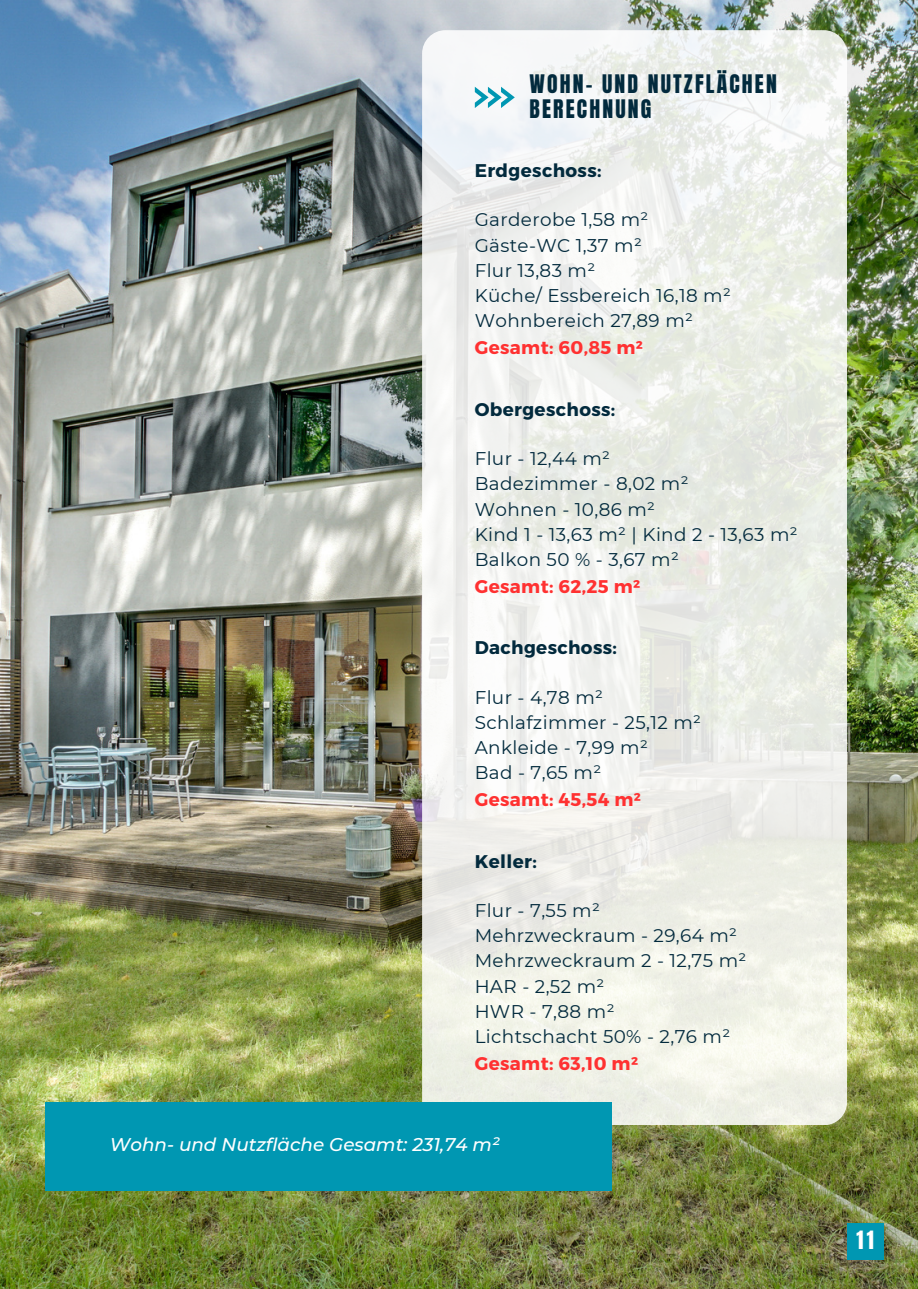
<style>
.page{position:relative;width:918px;height:1289px;background:#fff}
.page>*{position:absolute;margin:0;border:0;box-sizing:border-box;transform-origin:0 0}
.t1{font:21.75px/25.2px "Anton";letter-spacing:.1em;color:#022a3d}
.t2{font:21.45px "Anton";color:#fff}
.t3{font:18.3px/25.2px "Montserrat";letter-spacing:.02em;color:#022a3d}
.t4{font:700 18.3px "Montserrat";letter-spacing:.02em;color:#ff3131}
.t5{font:700 18.3px "Montserrat";letter-spacing:.02em;color:#022a3d}
.t6{font:italic 500 18.3px "Montserrat";color:#fff}
</style>
<div class="page">
<img style="left:0;top:0;width:918px;height:1288px">
<svg style="left:422px;top:30px;width:425px;height:1094px;fill:#eef0ea"></svg>
<div style="left:847px;top:1223px;width:36px;height:36px;background:#0097b2"></div>
<svg style="left:475px;top:87px;width:40px;height:21px"></svg>
<div style="left:45px;top:1101px;width:567px;height:89px;background:#0097b2"></div>
<h1 class="t1" style="left:530px;top:71px;width:249px">WOHN- UND NUTZFLÄCHEN<br>BERECHNUNG</h1>
<h2 class="t5" style="left:475px;top:159px;width:128px">Erdgeschoss:</h2>
<p class="t3" style="left:475px;top:207px;width:175px">Garderobe 1,58 m²</p>
<p class="t3" style="left:475px;top:232px;width:169px">Gäste-WC 1,37 m²</p>
<p class="t3" style="left:475px;top:258px;width:122px">Flur 13,83 m²</p>
<p class="t3" style="left:475px;top:283px;width:258px">Küche/ Essbereich 16,18 m²<br>Wohnbereich 27,89 m²</p>
<p class="t4" style="left:475px;top:335px;width:170px">Gesamt: 60,85 m²</p>
<h2 class="t5" style="left:475px;top:397px;width:142px">Obergeschoss:</h2>
<p class="t3" style="left:475px;top:446px;width:137px">Flur - 12,44 m²</p>
<p class="t3" style="left:475px;top:471px;width:215px">Badezimmer - 8,02 m²</p>
<p class="t3" style="left:475px;top:496px;width:182px">Wohnen - 10,86 m²</p>
<p class="t3" style="left:475px;top:521px;width:325px">Kind 1 - 13,63 m² | Kind 2 - 13,63 m²</p>
<p class="t3" style="left:475px;top:547px;width:206px">Balkon 50 % - 3,67 m²</p>
<p class="t4" style="left:475px;top:574px;width:167px">Gesamt: 62,25 m²</p>
<p class="t5" style="left:475px;top:635px;width:144px">Dachgeschoss:</p>
<h2 class="t3" style="left:475px;top:684px;width:130px">Flur - 4,78 m²</h2>
<p class="t3" style="left:475px;top:709px;width:228px">Schlafzimmer - 25,12 m²</p>
<p class="t3" style="left:475px;top:734px;width:175px">Ankleide - 7,99 m²</p>
<p class="t3" style="left:475px;top:760px;width:128px">Bad - 7,65 m²</p>
<p class="t4" style="left:475px;top:787px;width:168px">Gesamt: 45,54 m²</p>
<p class="t5" style="left:475px;top:849px;width:64px">Keller:</p>
<h2 class="t3" style="left:475px;top:897px;width:127px">Flur - 7,55 m²</h2>
<p class="t3" style="left:475px;top:922px;width:264px">Mehrzweckraum - 29,64 m²</p>
<p class="t3" style="left:475px;top:948px;width:273px">Mehrzweckraum 2 - 12,75 m²</p>
<p class="t3" style="left:475px;top:973px;width:131px">HAR - 2,52 m²</p>
<p class="t3" style="left:475px;top:998px;width:141px">HWR - 7,88 m²</p>
<p class="t3" style="left:475px;top:1023px;width:257px">Lichtschacht 50% - 2,76 m²</p>
<p class="t4" style="left:475px;top:1050px;width:165px">Gesamt: 63,10 m²</p>
<h2 class="t6" style="left:110px;top:1132px;width:392px">Wohn- und Nutzfläche Gesamt: 231,74 m²</h2>
<p class="t2" style="left:856px;top:1224px;width:19px">11</p>
</div>
